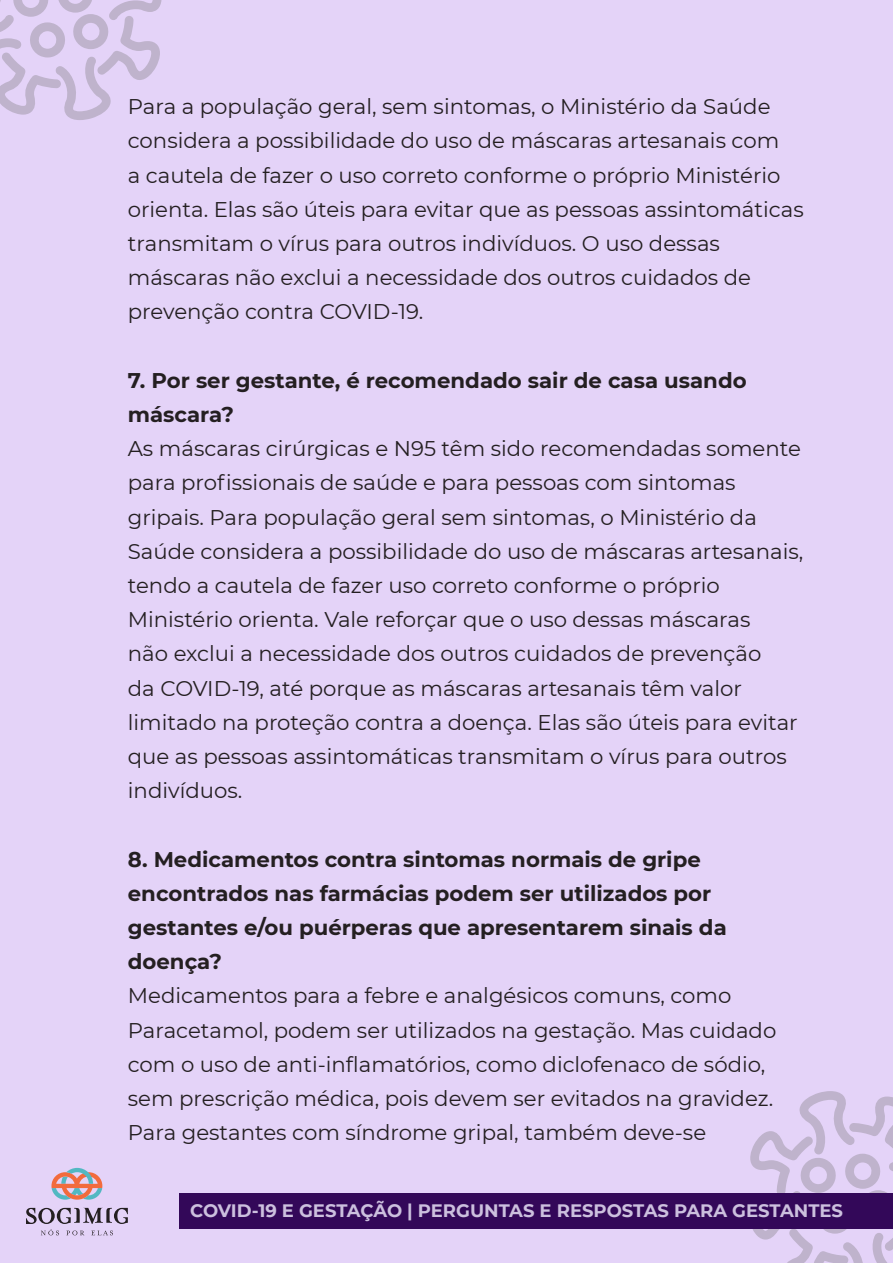
<style>
.page{position:relative;width:893px;height:1263px;background:#e4d3f8}
.page>*{position:absolute;margin:0;border:0;box-sizing:border-box;transform-origin:0 0}
.t1{font:21.3px/34.2px "Montserrat";color:#241f21}
.t2{font:700 21.3px/34.2px "Montserrat";color:#241f21}
.t3{font:700 18px "Montserrat";color:#ccc0de}
</style>
<div class="page">
<svg style="left:747px;top:1091px;width:146px;height:172px"></svg>
<svg style="left:0;top:0;width:162px;height:120px"></svg>
<div style="left:179px;top:1193px;width:714px;height:35px;background:#330859"></div>
<svg style="left:26px;top:1208px;width:102px;height:27px"></svg>
<svg style="left:51px;top:1168px;width:51px;height:32px"></svg>
<p class="t1" style="left:128px;top:89px;width:677px">Para a população geral, sem sintomas, o Ministério da Saúde considera a possibilidade do uso de máscaras artesanais com<br>a cautela de fazer o uso correto conforme o próprio Ministério orienta. Elas são úteis para evitar que as pessoas assintomáticas transmitam o vírus para outros indivíduos. O uso dessas máscaras não exclui a necessidade dos outros cuidados de prevenção contra COVID-19.</p>
<p class="t2" style="left:128px;top:362px;width:620px">7. Por ser gestante, é recomendado sair de casa usando máscara?</p>
<p class="t1" style="left:128px;top:431px;width:677px">As máscaras cirúrgicas e N95 têm sido recomendadas somente para profissionais de saúde e para pessoas com sintomas gripais. Para população geral sem sintomas, o Ministério da Saúde considera a possibilidade do uso de máscaras artesanais, tendo a cautela de fazer uso correto conforme o próprio Ministério orienta. Vale reforçar que o uso dessas máscaras<br>não exclui a necessidade dos outros cuidados de prevenção<br>da COVID-19, até porque as máscaras artesanais têm valor limitado na proteção contra a doença. Elas são úteis para evitar que as pessoas assintomáticas transmitam o vírus para outros indivíduos.</p>
<p class="t2" style="left:128px;top:841px;width:600px">8. Medicamentos contra sintomas normais de gripe encontrados nas farmácias podem ser utilizados por gestantes e/ou puérperas que apresentarem sinais da doença?</p>
<p class="t1" style="left:128px;top:978px;width:650px">Medicamentos para a febre e analgésicos comuns, como Paracetamol, podem ser utilizados na gestação. Mas cuidado com o uso de anti-inflamatórios, como diclofenaco de sódio, sem prescrição médica, pois devem ser evitados na gravidez.<br>Para gestantes com síndrome gripal, também deve-se</p>
<p class="t3" style="left:190px;top:1198px;width:654px">COVID-19 E GESTAÇÃO | PERGUNTAS E RESPOSTAS PARA GESTANTES</p>
</div>
